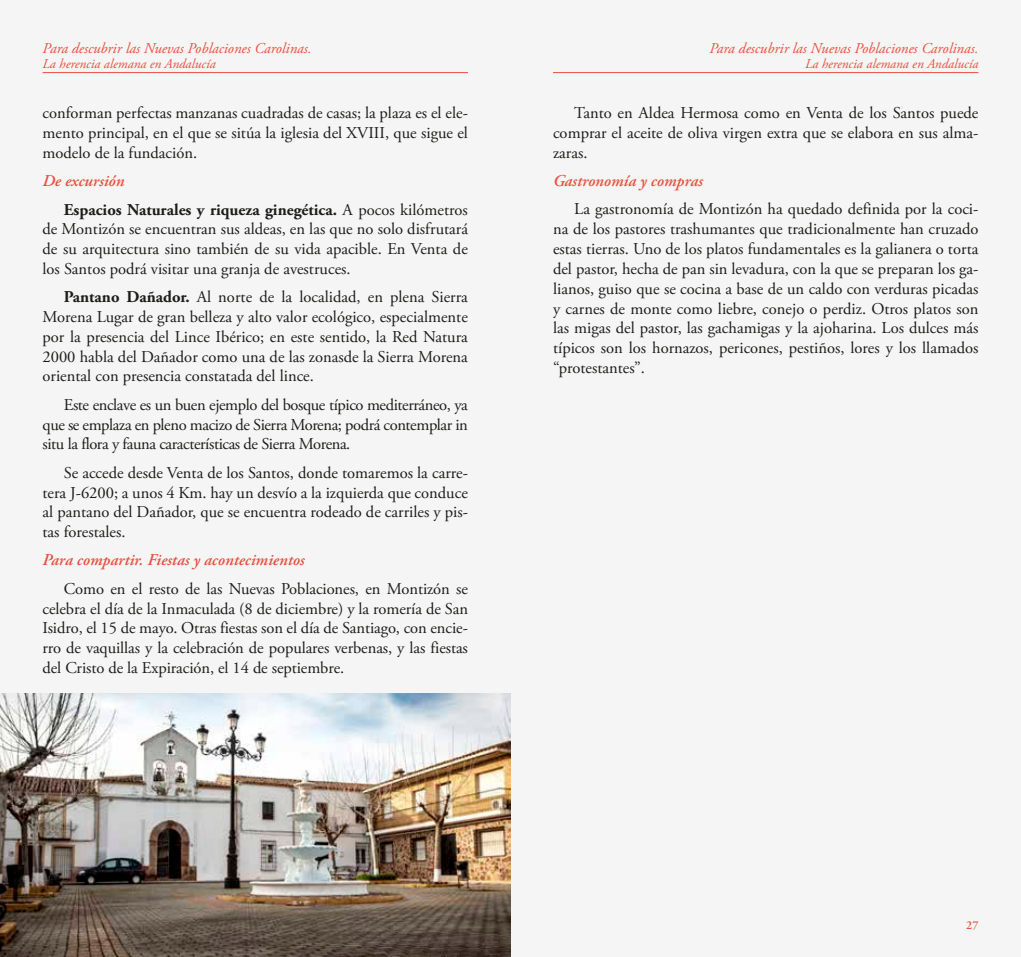
<style>
.page{position:relative;width:1021px;height:957px;background:#fff}
.page>*{position:absolute;margin:0;border:0;box-sizing:border-box;transform-origin:0 0}
.t1{font:16.5px/19.8px "Adobe Garamond Pro";color:#1c1c1a;text-align:justify}
.t2{font:700 16.5px/28.3px "Adobe Garamond Pro";color:#1c1c1a}
.t3{font:italic 600 16.5px "Adobe Garamond Pro";color:#e94f3d}
.t4{font:italic 15px "Adobe Garamond Pro";color:#e94f3d}
.t5{font:italic 13.5px "Adobe Garamond Pro";color:#e94f3d}
.t6{font:600 12px "Adobe Garamond Pro";color:#e94f3d}
.s1{font-weight:600;font-style:italic;color:#e94f3d}
.s2{font-weight:400}
.s3{font-weight:700}
</style>
<div class="page">
<div style="left:0;top:0;width:510px;height:957px;background:#f5f5f5"></div>
<div style="left:510px;top:0;width:510px;height:957px;background:#f5f5f5"></div>
<hr style="left:553px;top:72px;width:425px;height:1px;background:#e94f3d">
<hr style="left:43px;top:72px;width:425px;height:1px;background:#e94f3d">
<img style="left:0;top:693px;width:510px;height:264px">
<p class="t4" style="left:43px;top:39px;width:270px">Para descubrir las Nuevas Poblaciones Carolinas.</p>
<p class="t5" style="left:43px;top:56px;width:175px">La herencia alemana en Andalucía</p>
<p class="t1" style="left:43px;top:104px;width:427px">conforman perfectas manzanas cuadradas de casas; la plaza es el ele&shy;mento principal, en el que se sitúa la iglesia del XVIII, que sigue el modelo de la fundación.</p>
<p class="t2" style="left:64px;top:167px;width:405px;text-indent:-21px"><span class="s1">De excursión<br></span>Espacios Naturales y riqueza ginegética. <span class="s2">A pocos kilómetros</span></p>
<p class="t1" style="left:43px;top:220px;width:427px">de Montizón se encuentran sus aldeas, en las que no solo disfrutará de su arquitectura sino también de su vida apacible. En Venta de los Santos podrá visitar una granja de avestruces.</p>
<p class="t1" style="left:43px;top:288px;width:427px;text-indent:21px"><span class="s3">Pantano Dañador.</span> Al norte de la localidad, en plena Sierra Morena Lugar de gran belleza y alto valor ecológico, especialmente por la presencia del Lince Ibérico; en este sentido, la Red Natura 2000 habla del Dañador como una de las zonasde la Sierra Morena oriental con presencia constatada del lince.</p>
<p class="t1" style="left:43px;top:395px;width:427px;text-indent:21px">Este enclave es un buen ejemplo del bosque típico mediterráneo, ya que se emplaza en pleno macizo de Sierra Morena; podrá contemplar in situ la flora y fauna características de Sierra Morena.</p>
<p class="t1" style="left:43px;top:463px;width:427px;text-indent:21px">Se accede desde Venta de los Santos, donde tomaremos la carre&shy;tera J-6200; a unos 4 Km. hay un desvío a la izquierda que conduce al pantano del Dañador, que se encuentra rodeado de carriles y pis&shy;tas forestales.</p>
<p class="t3" style="left:43px;top:551px;width:264px">Para compartir. Fiestas y acontecimientos</p>
<p class="t1" style="left:43px;top:579px;width:427px;text-indent:21px">Como en el resto de las Nuevas Poblaciones, en Montizón se celebra el día de la Inmaculada (8 de diciembre) y la romería de San Isidro, el 15 de mayo. Otras fiestas son el día de Santiago, con encie&shy;rro de vaquillas y la celebración de populares verbenas, y las fiestas del Cristo de la Expiración, el 14 de septiembre.</p>
<p class="t4" style="left:709px;top:39px;width:270px">Para descubrir las Nuevas Poblaciones Carolinas.</p>
<p class="t5" style="left:805px;top:56px;width:175px">La herencia alemana en Andalucía</p>
<p class="t1" style="left:553px;top:104px;width:427px;text-indent:21px">Tanto en Aldea Hermosa como en Venta de los Santos puede comprar el aceite de oliva virgen extra que se elabora en sus alma&shy;zaras.</p>
<p class="t3" style="left:553px;top:171px;width:151px">Gastronomía y compras</p>
<p class="t1" style="left:553px;top:200px;width:427px;text-indent:21px">La gastronomía de Montizón ha quedado definida por la coci&shy;na de los pastores trashumantes que tradicionalmente han cruzado estas tierras. Uno de los platos fundamentales es la galianera o torta del pastor, hecha de pan sin levadura, con la que se preparan los ga&shy;lianos, guiso que se cocina a base de un caldo con verduras picadas y carnes de monte como liebre, conejo o perdiz. Otros platos son las migas del pastor, las gachamigas y la ajoharina. Los dulces más típicos son los hornazos, pericones, pestiños, lores y los llamados “protestantes”.</p>
<p class="t6" style="left:966px;top:918px;width:14px">27</p>
</div>
